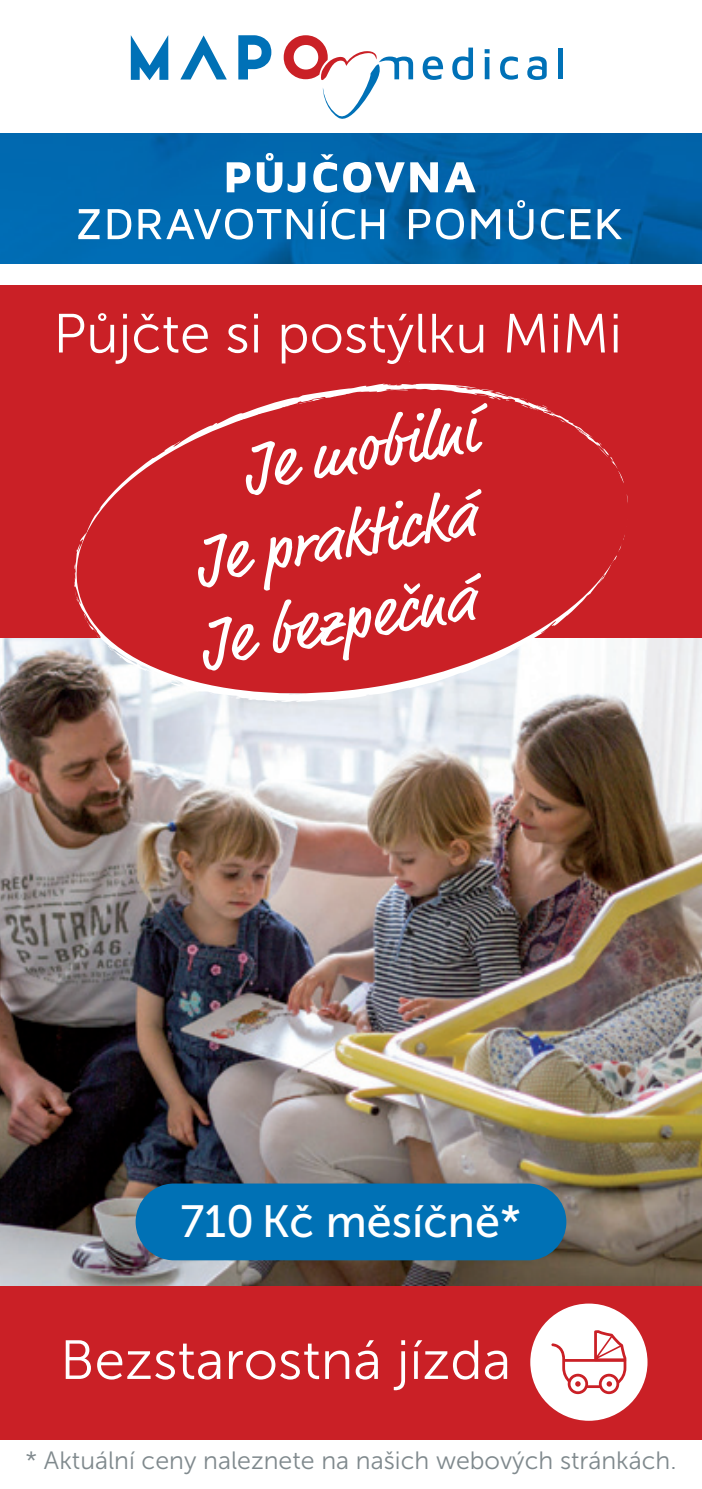
<style>
.page{position:relative;width:702px;height:1489px;background:#fff}
.page>*{position:absolute;margin:0;border:0;box-sizing:border-box;transform-origin:0 0}
.t1{font:66.25px/82.8px "Market";color:#fff}
.t2{font:55px "Museo Sans 300";color:#fff}
.t3{font:45px "Museo Sans 500";color:#fff}
.t4{font:25px "Museo Sans 300";color:#7f898d}
</style>
<div class="page">
<img style="left:0;top:637px;width:702px;height:648px">
<img style="left:0;top:133px;width:702px;height:130px">
<div style="left:0;top:285px;width:702px;height:352px;background:#ca2026"></div>
<div style="left:0;top:1285px;width:702px;height:154px;background:#ca2026"></div>
<div style="left:136px;top:1183px;width:430px;height:77px;background:#0071b5;border-radius:38px"></div>
<div style="left:530px;top:1303px;width:117px;height:117px;background:#fff;border-radius:50%"></div>
<svg style="left:551px;top:1330px;width:75px;height:63px"></svg>
<svg style="left:422px;top:56px;width:21px;height:24px"></svg>
<svg style="left:452px;top:48px;width:21px;height:32px"></svg>
<svg style="left:484px;top:49px;width:5px;height:4px"></svg>
<div style="left:484px;top:57px;width:5px;height:22px;background:#0071b7"></div>
<svg style="left:500px;top:56px;width:18px;height:24px"></svg>
<svg style="left:527px;top:56px;width:19px;height:24px"></svg>
<div style="left:558px;top:48px;width:5px;height:31px;background:#0071b7"></div>
<svg style="left:131px;top:35px;width:37px;height:45px"></svg>
<svg style="left:180px;top:35px;width:47px;height:44px"></svg>
<svg style="left:238px;top:35px;width:33px;height:44px"></svg>
<svg style="left:284px;top:35px;width:129px;height:84px"></svg>
<svg style="left:78px;top:200px;width:544px;height:39px"></svg>
<svg style="left:227px;top:153px;width:248px;height:40px"></svg>
<svg style="left:65px;top:383px;width:575px;height:328px"></svg>
<svg style="left:404px;top:583px;width:16px;height:11px"></svg>
<h2 class="t2" style="left:53px;top:304px;width:570px">Půjčte si postýlku MiMi</h2>
<h1 class="t1" style="left:166px;top:447px;width:309px;text-indent:73px;rotate:-10deg">Je mobilní<br>Je praktická<br>Je bezpecná</h1>
<h3 class="t3" style="left:180px;top:1197px;width:342px">710 Kč měsíčně*</h3>
<h2 class="t2" style="left:60px;top:1330px;width:452px">Bezstarostná jízda</h2>
<p class="t4" style="left:25px;top:1446px;width:652px">* Aktuální ceny naleznete na našich webových stránkách.</p>
</div>
